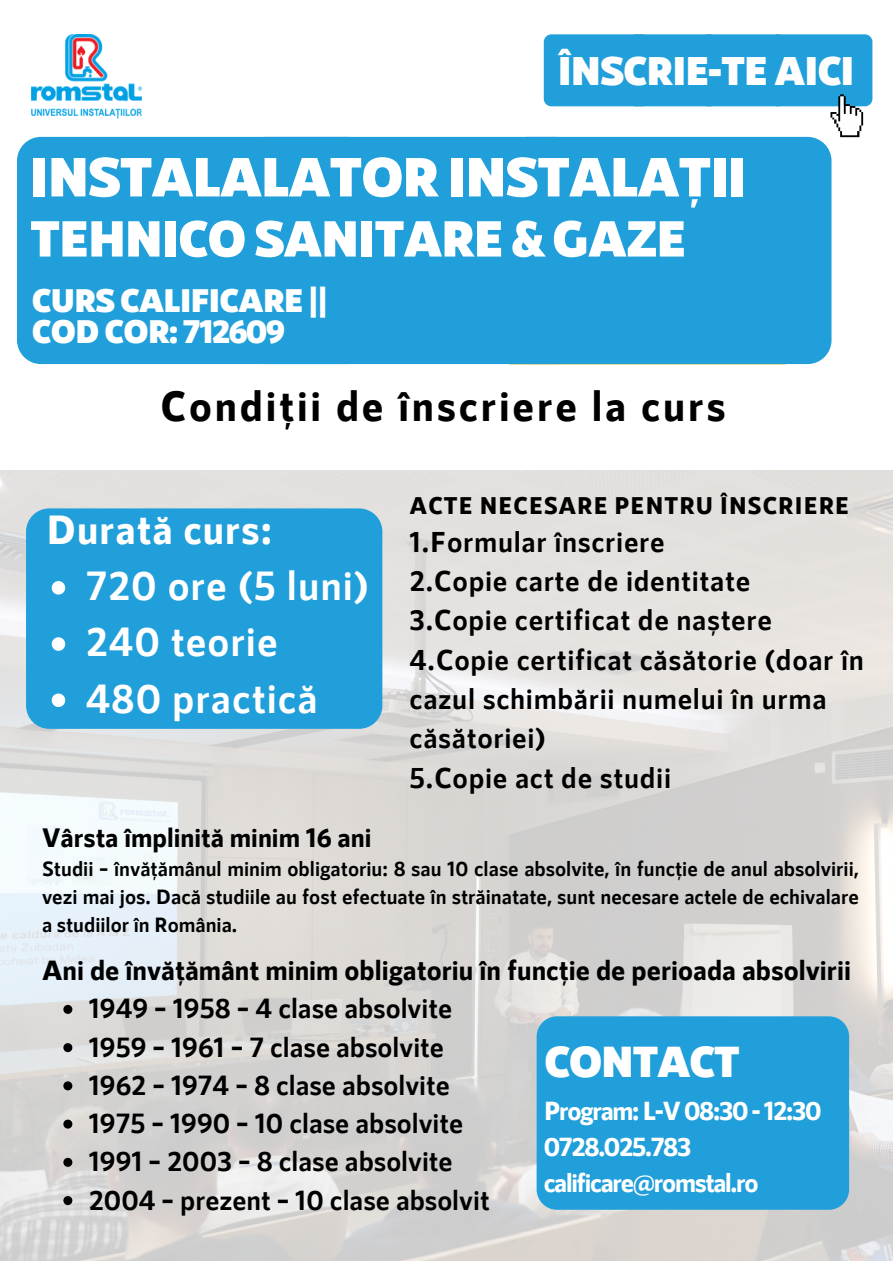
<style>
.page{position:relative;width:893px;height:1264px;background:#fff}
.page>*{position:absolute;margin:0;border:0;box-sizing:border-box;transform-origin:0 0}
.t1{font:900 55.65px "RNS Sanz";letter-spacing:-.04em;color:#fff}
.t2{font:900 51.15px "RNS Sanz";letter-spacing:-.04em;color:#fff}
.t3{font:900 44.1px "RNS Sanz";letter-spacing:-.05em;color:#fff}
.t4{font:800 42px "RNS Sanz";letter-spacing:.065em;color:#000}
.t5{font:900 40.65px "RNS Sanz";letter-spacing:-.04em;color:#fefefe}
.t6{font:700 40.5px/56.2px "RNS Sanz";letter-spacing:.025em;color:#fff}
.t7{font:800 40.5px "RNS Sanz";letter-spacing:.025em;color:#fff}
.t8{font:900 33.15px/31.5px "RNS Sanz";letter-spacing:-.04em;color:#fff}
.t9{font:700 28.5px/39.3px "RNS Sanz";letter-spacing:.025em;color:#000}
.t10{font:700 27.6px/38.2px "RNS Sanz";color:#000}
.t11{font:800 27.6px "RNS Sanz";color:#000}
.t12{font:800 26.4px "RNS Sanz";color:#000}
.t13{font:800 25.95px/36px "RNS Sanz";letter-spacing:-.05em;color:#fff}
.t14{font:800 24px "RNS Sanz";letter-spacing:.025em;color:#000}
.t15{font:700 20.4px/28px "RNS Sanz";color:#000;text-align:justify}
</style>
<div class="page">
<img style="left:0;top:470px;width:892px;height:790px">
<div style="left:26px;top:508px;width:356px;height:220px;background:#209fda"></div>
<svg style="left:52px;top:581px;width:13px;height:13px"></svg>
<svg style="left:52px;top:637px;width:13px;height:13px"></svg>
<svg style="left:52px;top:693px;width:13px;height:14px"></svg>
<svg style="left:63px;top:1004px;width:9px;height:9px"></svg>
<svg style="left:63px;top:1043px;width:9px;height:9px"></svg>
<svg style="left:63px;top:1081px;width:9px;height:9px"></svg>
<svg style="left:63px;top:1119px;width:9px;height:9px"></svg>
<svg style="left:63px;top:1157px;width:9px;height:9px"></svg>
<svg style="left:63px;top:1196px;width:9px;height:8px"></svg>
<div style="left:536px;top:1016px;width:313px;height:193px;background:#209fda"></div>
<img style="left:32px;top:34px;width:110px;height:85px">
<div style="left:17px;top:137px;width:246px;height:227px;background:#209fda"></div>
<div style="left:263px;top:137px;width:263px;height:227px;background:#209fda"></div>
<div style="left:526px;top:137px;width:305px;height:227px;background:#209fda"></div>
<svg style="left:543px;top:34px;width:329px;height:103px"></svg>
<h3 class="t5" style="left:557px;top:45px;width:299px">ÎNSCRIE-TE AICI</h3>
<h1 class="t1" style="left:29px;top:141px;width:719px">INSTALALATOR INSTALAȚII</h1>
<h2 class="t2" style="left:29px;top:205px;width:659px">TEHNICO SANITARE &amp; GAZE</h2>
<h3 class="t8" style="left:32px;top:283px;width:298px">CURS CALIFICARE ||<br>COD COR: 712609</h3>
<h3 class="t8" style="left:29px;top:292px;width:298px">CURS CALIFICARE ||<br>COD COR: 712604</h3>
<h3 class="t4" style="left:160px;top:379px;width:567px">Condiții de înscriere la curs</h3>
<h3 class="t7" style="left:46px;top:503px;width:227px">Durată curs:</h3>
<h3 class="t6" style="left:86px;top:556px;width:285px">720 ore (5 luni)<br>240 teorie<br>480 practică</h3>
<p class="t14" style="left:409px;top:490px;width:441px">ACTE NECESARE PENTRU ÎNSCRIERE</p>
<h3 class="t9" style="left:409px;top:520px;width:456px">1.Formular înscriere<br>2.Copie carte de identitate<br>3.Copie certificat de naștere<br>4.Copie certificat căsătorie (doar în cazul schimbării numelui în urma căsătoriei)<br>5.Copie act de studii</h3>
<p class="t12" style="left:42px;top:820px;width:331px">Vârsta împlinită minim 16 ani</p>
<p class="t15" style="left:42px;top:853px;width:818px">Studii – învățămânul minim obligatoriu: 8 sau 10 clase absolvite, în funcție de anul absolvirii, vezi mai jos. Dacă studiile au fost efectuate în străinatate, sunt necesare actele de echivalare a studiilor în România.</p>
<h3 class="t11" style="left:42px;top:952px;width:810px">Ani de învățământ minim obligatoriu în funcție de perioada absolvirii</h3>
<h3 class="t10" style="left:89px;top:988px;width:402px">1949 – 1958 – 4 clase absolvite<br>1959 – 1961 – 7 clase absolvite<br>1962 – 1974 – 8 clase absolvite<br>1975 – 1990 – 10 clase absolvite<br>1991 – 2003 – 8 clase absolvite<br>2004 – prezent – 10 clase absolvit</h3>
<h3 class="t3" style="left:543px;top:1032px;width:198px">CONTACT</h3>
<p class="t13" style="left:543px;top:1091px;width:279px">Program: L-V 08:30 - 12:30<br>0728.025.783 calificare@romstal.ro</p>
</div>
